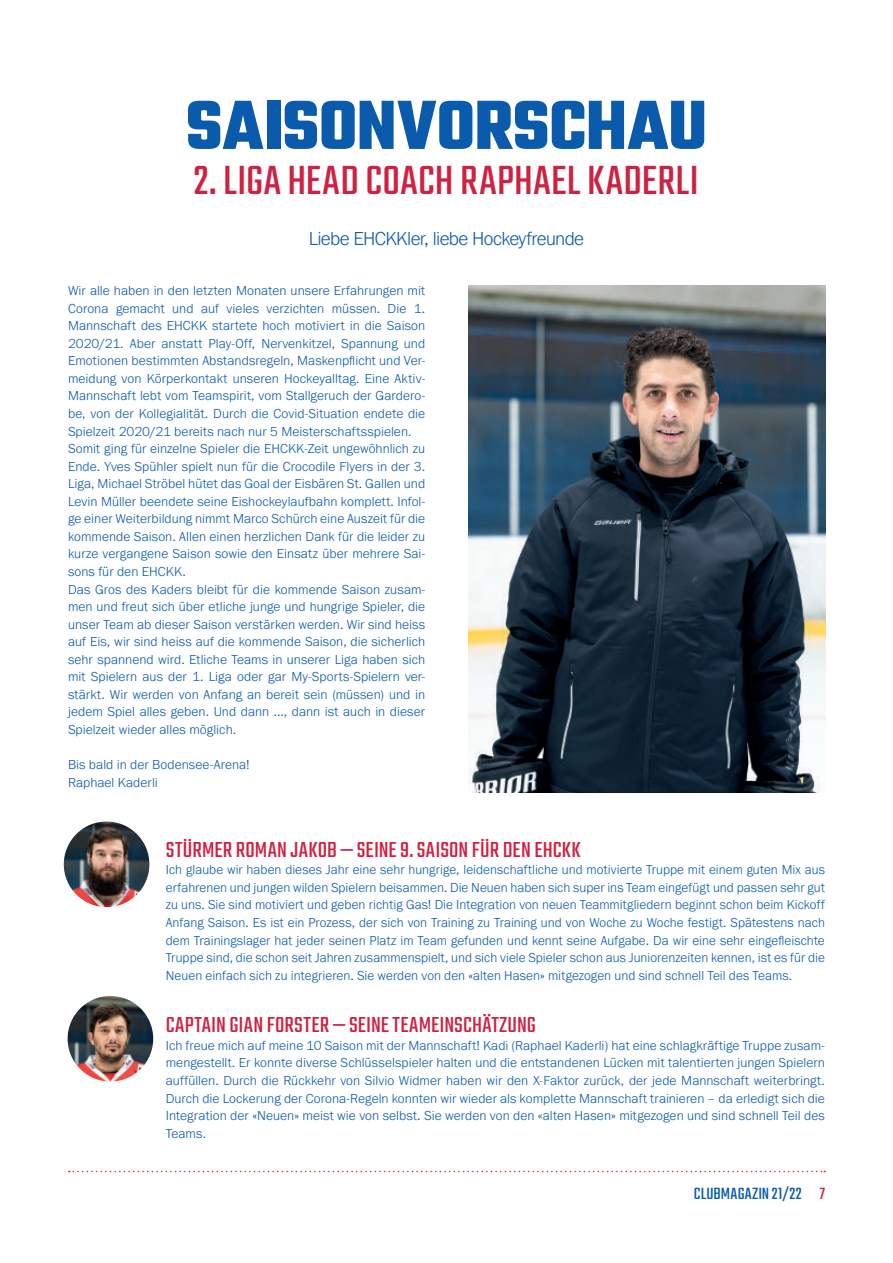
<style>
.page{position:relative;width:893px;height:1263px;background:#fff}
.page>*{position:absolute;margin:0;border:0;box-sizing:border-box;transform-origin:0 0}
.t1{font:700 75px "Teko";letter-spacing:-.005em;color:#0a5bab}
.t2{font:45px "Teko";letter-spacing:.01em;color:#ce2242}
.t3{font:24px "Teko";letter-spacing:.005em;color:#ce2242}
.t4{font:300 19.5px "Franklin Gothic URW";letter-spacing:-.035em;color:#0a5bab}
.t5{font:18px "Teko";letter-spacing:.015em;color:#0a5bab}
.t6{font:300 13.5px/17.5px "Franklin Gothic URW";letter-spacing:.005em;color:#0a5bab}
.s1{font-family:"Franklin Gothic URW Boo";font-weight:400}
.s2{color:#ce2242}
</style>
<div class="page">
<svg style="left:69px;top:1171px;width:756px;height:1px"></svg>
<img style="left:468px;top:285px;width:357px;height:507px">
<img style="left:64px;top:821px;width:85px;height:86px;border-radius:43px">
<img style="left:68px;top:996px;width:85px;height:85px;border-radius:43px">
<h1 class="t1" style="left:186px;top:77px;width:523px">SAISONVORSCHAU</h1>
<h2 class="t2" style="left:194px;top:155px;width:507px">2. LIGA HEAD COACH RAPHAEL KADERLI</h2>
<h3 class="t4" style="left:309px;top:226px;width:277px">Liebe EHCKKler, liebe Hockeyfreunde</h3>
<p class="t6" style="left:68px;top:282px;width:359px">Wir alle haben in den letzten Monaten unsere Erfahrungen mit Corona gemacht und auf vieles verzichten müssen. Die 1.<br>Mannschaft des EHCKK startete hoch motiviert in die Saison 2020/21. Aber anstatt Play-Off, Nervenkitzel, Spannung und Emotionen bestimmten Abstandsregeln, Maskenpflicht und Ver&shy;meidung von Körperkontakt unseren Hockeyalltag. Eine Aktiv-Mannschaft lebt vom Teamspirit, vom Stallgeruch der Gardero&shy;be, von der Kollegialität. Durch die Covid-Situation endete die Spielzeit 2020/21 bereits nach nur 5 Meisterschaftsspielen.<br>Somit ging für einzelne Spieler die EHCKK-Zeit ungewöhnlich zu Ende. Yves Spühler spielt nun für die Crocodile Flyers in der 3.<br>Liga, Michael Ströbel hütet das Goal der Eisbären St. Gallen und Levin Müller beendete seine Eishockeylaufbahn komplett. Infol&shy;ge einer Weiterbildung nimmt Marco Schürch eine Auszeit für die kommende Saison. Allen einen herzlichen Dank für die leider zu kurze vergangene Saison sowie den Einsatz über mehrere Sai&shy;sons für den EHCKK.<br>Das Gros des Kaders bleibt für die kommende Saison zusam&shy;men und freut sich über etliche junge und hungrige Spieler, die unser Team ab dieser Saison verstärken werden. Wir sind heiss auf Eis, wir sind heiss auf die kommende Saison, die sicherlich sehr spannend wird. Etliche Teams in unserer Liga haben sich mit Spielern aus der 1. Liga oder gar My-Sports-Spielern ver&shy;stärkt. Wir werden von Anfang an bereit sein (müssen) und in jedem Spiel alles geben. Und dann …, dann ist auch in dieser Spielzeit wieder alles möglich.</p>
<p class="t6" style="left:68px;top:755px;width:183px">Bis bald in der Bodensee-Arena!<br>Raphael Kaderli</p>
<h3 class="t3" style="left:166px;top:836px;width:416px">STÜRMER ROMAN JAKOB — SEINE 9. SAISON FÜR DEN EHCKK</h3>
<p class="t6" style="left:166px;top:861px;width:661px;text-align:justify">Ich glaube wir haben dieses Jahr eine sehr hungrige, leidenschaftliche und motivierte Truppe mit einem guten Mix aus erfahrenen und jungen wilden Spielern beisammen. Die Neuen haben sich super ins Team eingefügt und passen sehr gut zu uns. Sie sind motiviert und geben richtig Gas! Die Integration von neuen Teammitgliedern beginnt schon beim Kickoff Anfang Saison. Es ist ein Prozess, der sich von Training zu Training und von Woche zu Woche festigt. Spätestens nach dem Trainingslager hat jeder seinen Platz im Team gefunden und kennt seine Aufgabe. Da wir eine sehr eingefleischte Truppe sind, die schon seit Jahren zusammenspielt, und sich viele Spieler schon aus Juniorenzeiten kennen, ist es für die Neuen einfach sich zu integrieren. Sie werden von den <span class="s1">«</span>alten Hasen<span class="s1">»</span> mitgezogen und sind schnell Teil des Teams.</p>
<h3 class="t3" style="left:166px;top:1012px;width:372px">CAPTAIN GIAN FORSTER — SEINE TEAMEINSCHÄTZUNG</h3>
<p class="t6" style="left:166px;top:1036px;width:661px;text-align:justify">Ich freue mich auf meine 10 Saison mit der Mannschaft! Kadi (Raphael Kaderli) hat eine schlagkräftige Truppe zusam&shy;mengestellt. Er konnte diverse Schlüsselspieler halten und die entstandenen Lücken mit talentierten jungen Spielern auffüllen. Durch die Rückkehr von Silvio Widmer haben wir den X-Faktor zurück, der jede Mannschaft weiterbringt.<br>Durch die Lockerung der Corona-Regeln konnten wir wieder als komplette Mannschaft trainieren – da erledigt sich die Integration der <span class="s1">«</span>Neuen<span class="s1">»</span> meist wie von selbst. Sie werden von den «alten Hasen» mitgezogen und sind schnell Teil des Teams.</p>
<h3 class="t5" style="left:694px;top:1184px;width:133px">CLUBMAGAZIN 21/22 <span class="s2">7</span></h3>
</div>
